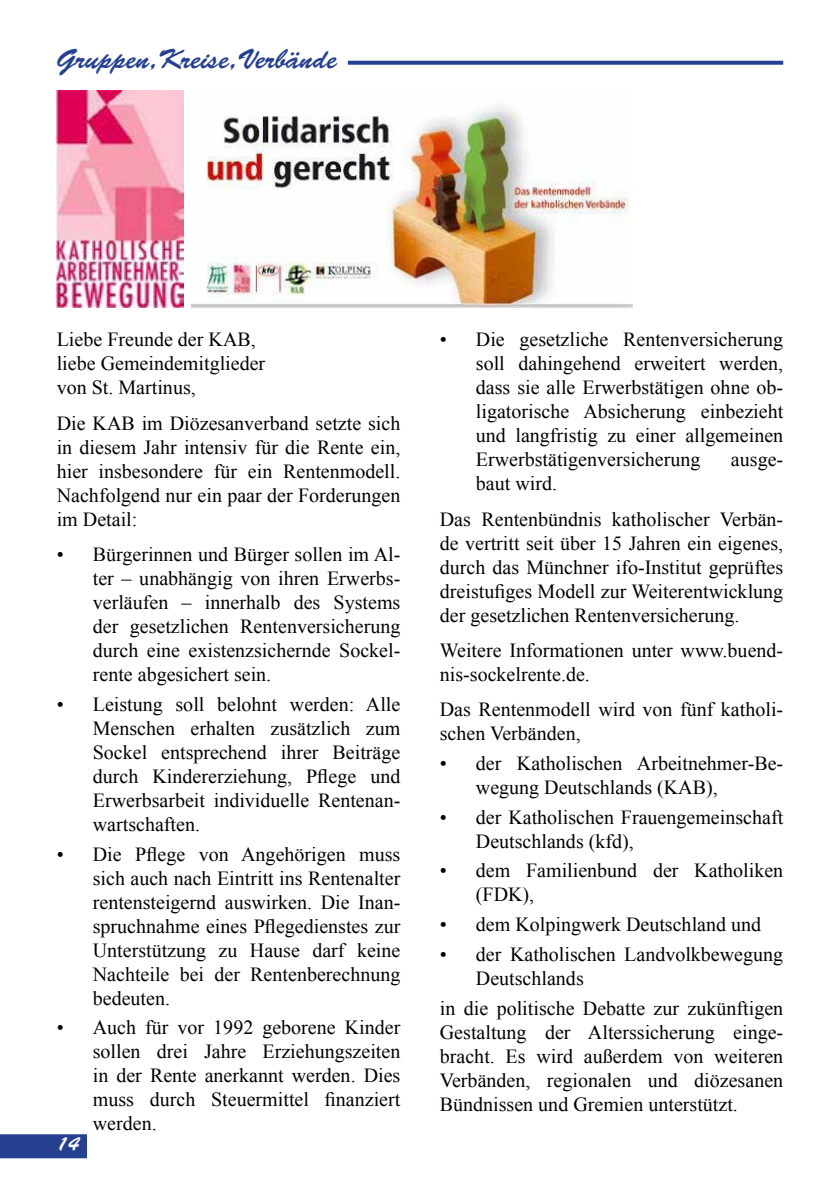
<style>
.page{position:relative;width:840px;height:1191px;background:#fff}
.page>*{position:absolute;margin:0;border:0;box-sizing:border-box;transform-origin:0 0}
.t1{font:28px "Brush Script Std";color:#25408f}
.t2{font:20px/24px "Times New Roman";color:#000}
.t3{font:20px "Brush Script Std";color:#fff}
</style>
<div class="page">
<div style="left:0;top:1134px;width:87px;height:24px;background:#25408f"></div>
<svg style="left:347px;top:61px;width:435px;height:4px;background:#344d96"></svg>
<img style="left:191px;top:105px;width:441px;height:203px">
<img style="left:57px;top:91px;width:126px;height:217px">
<h1 class="t1" style="left:56px;top:43px;width:282px">Gruppen,Kreise,Verbände</h1>
<p class="t2" style="left:57px;top:327px;width:210px">Liebe Freunde der KAB, liebe Gemeindemitglieder von St. Martinus,</p>
<p class="t2" style="left:57px;top:410px;width:345px;text-align:justify">Die KAB im Diözesanverband setzte sich in diesem Jahr intensiv für die Rente ein, hier insbesondere für ein Rentenmodell.<br>Nachfolgend nur ein paar der Forderungen im Detail:</p>
<p class="t2" style="left:93px;top:542px;width:309px;text-align:justify;text-indent:-36px">• Bürgerinnen und Bürger sollen im Al&shy;ter – unabhängig von ihren Erwerbs&shy;verläufen – innerhalb des Systems der gesetzlichen Rentenversicherung durch eine existenzsichernde Sockel&shy;rente abgesichert sein.</p>
<p class="t2" style="left:93px;top:691px;width:309px;text-align:justify;text-indent:-36px">• Leistung soll belohnt werden: Alle Menschen erhalten zusätzlich zum Sockel entsprechend ihrer Beiträge durch Kindererziehung, Pflege und Erwerbsarbeit individuelle Rentenan&shy;wartschaften.</p>
<p class="t2" style="left:93px;top:841px;width:309px;text-align:justify;text-indent:-36px">• Die Pflege von Angehörigen muss sich auch nach Eintritt ins Rentenalter rentensteigernd auswirken. Die Inan&shy;spruchnahme eines Pflegedienstes zur Unterstützung zu Hause darf keine Nachteile bei der Rentenberechnung bedeuten.</p>
<p class="t2" style="left:93px;top:1015px;width:309px;text-align:justify;text-indent:-36px">• Auch für vor 1992 geborene Kinder sollen drei Jahre Erziehungszeiten in der Rente anerkannt werden. Dies muss durch Steuermittel finanziert werden.</p>
<p class="t3" style="left:56px;top:1132px;width:24px">14</p>
<p class="t2" style="left:475px;top:327px;width:309px;text-align:justify;text-indent:-36px">• Die gesetzliche Rentenversicherung soll dahingehend erweitert werden, dass sie alle Erwerbstätigen ohne ob&shy;ligatorische Absicherung einbezieht und langfristig zu einer allgemeinen Erwerbstätigenversicherung</p>
<p class="t2" style="left:730px;top:447px;width:54px">ausge-</p>
<p class="t2" style="left:439px;top:465px;width:345px;line-height:35.4px;text-indent:36px">baut wird.<br>Das Rentenbündnis katholischer Verbän-</p>
<p class="t2" style="left:439px;top:530px;width:345px;text-align:justify">de vertritt seit über 15 Jahren ein eigenes, durch das Münchner ifo-Institut geprüftes dreistufiges Modell zur Weiterentwicklung der gesetzlichen Rentenversicherung.</p>
<p class="t2" style="left:439px;top:638px;width:345px">Weitere Informationen unter www.buend&shy;nis-sockelrente.de.</p>
<p class="t2" style="left:439px;top:697px;width:344px">Das Rentenmodell wird von fünf katholi&shy;schen Verbänden,</p>
<p class="t2" style="left:475px;top:751px;width:308px;text-indent:-36px">• der Katholischen Arbeitnehmer-Be&shy;wegung Deutschlands (KAB),</p>
<p class="t2" style="left:475px;top:804px;width:309px;text-indent:-36px">• der Katholischen Frauengemeinschaft<br>Deutschlands (kfd),</p>
<p class="t2" style="left:475px;top:858px;width:309px;text-indent:-36px">• dem Familienbund der Katholiken (FDK),</p>
<p class="t2" style="left:439px;top:911px;width:322px">• dem Kolpingwerk Deutschland und</p>
<p class="t2" style="left:475px;top:941px;width:309px;text-indent:-36px">• der Katholischen Landvolkbewegung<br>Deutschlands</p>
<p class="t2" style="left:439px;top:995px;width:345px;text-align:justify">in die politische Debatte zur zukünftigen Gestaltung der Alterssicherung einge&shy;bracht. Es wird außerdem von weiteren Verbänden, regionalen und diözesanen Bündnissen und Gremien unterstützt.</p>
</div>
